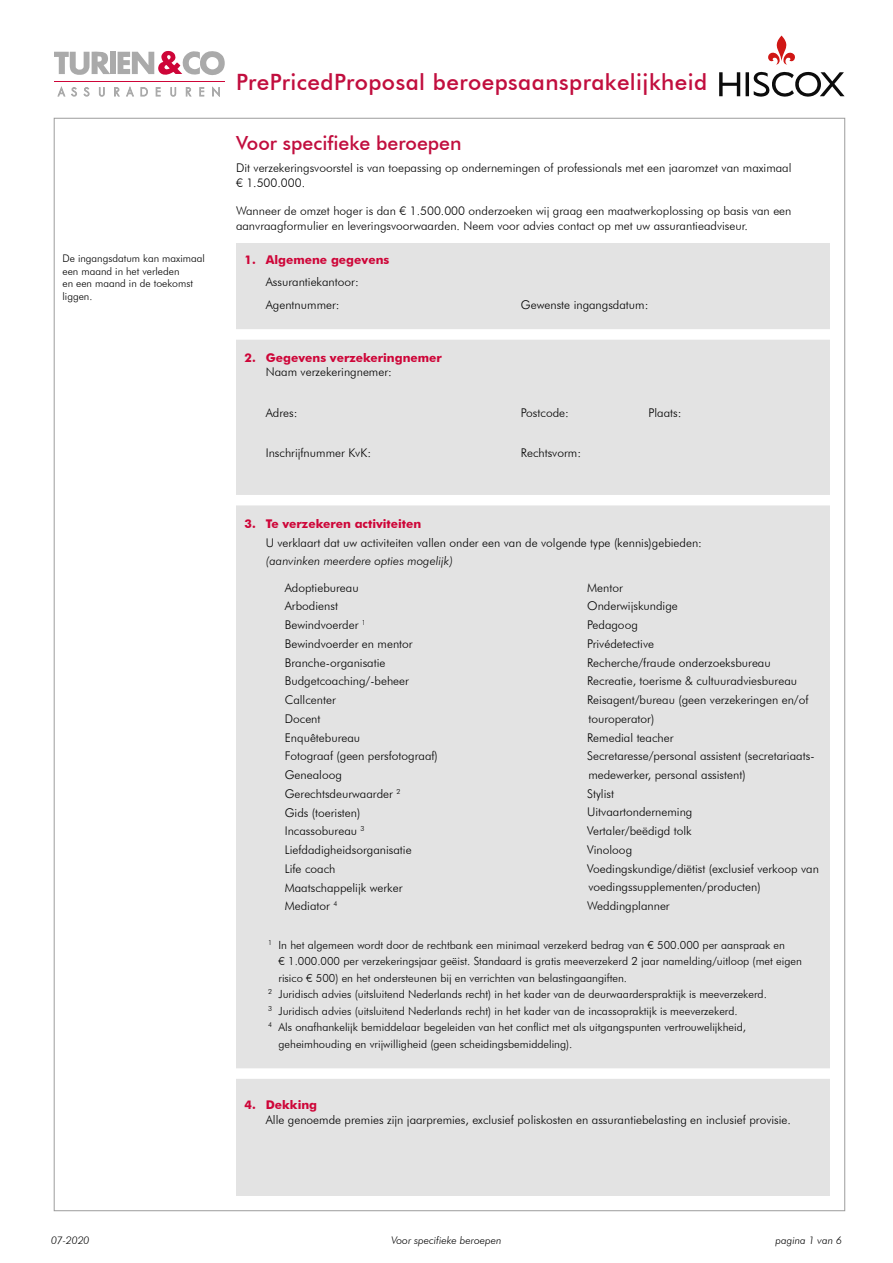
<style>
.page{position:relative;width:893px;height:1263px;background:#fff}
.page>*{position:absolute;margin:0;border:0;box-sizing:border-box;transform-origin:0 0}
.t1{font:500 22.5px "Futura BT";letter-spacing:.02em;color:#c10e3e}
.t2{font:500 19.5px "Futura BT";color:#c10e3e}
.t3{font:300 12px/18.8px "Futura BT";color:#000}
.t4{font:700 12px "Futura BT";color:#ce0538}
.t5{font:italic 300 12px "Futura BT";color:#000}
.t6{font:300 11.25px "Futura BT";color:#000}
.t7{font:300 10.5px/12.6px "Futura BT";color:#000}
.t8{font:italic 300 10.5px "Futura BT";color:#000}
</style>
<div class="page">
<div style="left:236px;top:244px;width:594px;height:952px;background:#e3e3e3"></div>
<div style="left:110px;top:52px;width:5px;height:22px;background:#aaa"></div>
<svg style="left:118px;top:51px;width:107px;height:24px"></svg>
<svg style="left:54px;top:51px;width:56px;height:24px"></svg>
<svg style="left:58px;top:87px;width:7px;height:9px"></svg>
<svg style="left:71px;top:87px;width:6px;height:9px"></svg>
<svg style="left:84px;top:87px;width:5px;height:9px"></svg>
<svg style="left:99px;top:87px;width:6px;height:10px"></svg>
<svg style="left:114px;top:87px;width:6px;height:9px"></svg>
<svg style="left:126px;top:87px;width:8px;height:9px"></svg>
<svg style="left:141px;top:87px;width:7px;height:9px"></svg>
<svg style="left:156px;top:87px;width:4px;height:9px"></svg>
<svg style="left:170px;top:87px;width:6px;height:10px"></svg>
<svg style="left:186px;top:87px;width:5px;height:9px"></svg>
<svg style="left:199px;top:87px;width:5px;height:9px"></svg>
<svg style="left:212px;top:87px;width:8px;height:10px"></svg>
<hr style="left:54px;top:81px;width:171px;height:1px;background:#ce0538">
<svg style="left:719px;top:72px;width:21px;height:24px"></svg>
<svg style="left:746px;top:72px;width:98px;height:25px"></svg>
<svg style="left:768px;top:36px;width:27px;height:29px"></svg>
<div style="left:232px;top:329px;width:607px;height:11px;background:#fff"></div>
<div style="left:232px;top:495px;width:607px;height:10px;background:#fff"></div>
<div style="left:232px;top:1068px;width:607px;height:11px;background:#fff"></div>
<h1 class="t1" style="left:236px;top:68px;width:473px">PrePricedProposal beroepsaansprakelijkheid</h1>
<p class="t7" style="left:63px;top:252px;width:144px">De ingangsdatum kan maximaal een maand in het verleden<br>en een maand in de toekomst liggen.</p>
<h2 class="t2" style="left:236px;top:131px;width:227px">Voor specifieke beroepen</h2>
<p class="t3" style="left:236px;top:161px;width:557px;line-height:14.4px">Dit verzekeringsvoorstel is van toepassing op ondernemingen of professionals met een jaaromzet van maximaal € 1.500.000.</p>
<p class="t3" style="left:236px;top:204px;width:557px;line-height:14.4px">Wanneer de omzet hoger is dan € 1.500.000 onderzoeken wij graag een maatwerkoplossing op basis van een aanvraagformulier en leveringsvoorwaarden. Neem voor advies contact op met uw assurantieadviseur.</p>
<p class="t4" style="left:244px;top:252px;width:146px">1. Algemene gegevens</p>
<p class="t3" style="left:266px;top:271px;width:94px;line-height:22.5px">Assurantiekantoor:<br>Agentnummer:</p>
<p class="t3" style="left:521px;top:295px;width:129px">Gewenste ingangsdatum:</p>
<p class="t4" style="left:244px;top:350px;width:199px">2. Gegevens verzekeringnemer</p>
<p class="t3" style="left:266px;top:362px;width:128px">Naam verzekeringnemer:</p>
<p class="t3" style="left:266px;top:403px;width:33px">Adres:</p>
<p class="t3" style="left:521px;top:403px;width:49px">Postcode:</p>
<p class="t3" style="left:648px;top:403px;width:35px">Plaats:</p>
<p class="t3" style="left:266px;top:444px;width:107px">Inschrijfnummer KvK:</p>
<p class="t3" style="left:521px;top:444px;width:62px">Rechtsvorm:</p>
<p class="t4" style="left:244px;top:516px;width:178px">3. Te verzekeren activiteiten</p>
<p class="t3" style="left:266px;top:533px;width:438px">U verklaart dat uw activiteiten vallen onder een van de volgende type (kennis)gebieden:</p>
<p class="t5" style="left:266px;top:554px;width:189px">(aanvinken meerdere opties mogelijk)</p>
<p class="t3" style="left:285px;top:578px;width:155px">Adoptiebureau<br>Arbodienst<br>Bewindvoerder <sup>1<br></sup>Bewindvoerder en mentor<br>Branche-organisatie<br>Budgetcoaching/-beheer<br>Callcenter<br>Docent<br>Enquêtebureau<br>Fotograaf (geen persfotograaf)<br>Genealoog<br>Gerechtsdeurwaarder <sup>2<br></sup>Gids (toeristen)<br>Incassobureau <sup>3<br></sup>Liefdadigheidsorganisatie<br>Life coach<br>Maatschappelijk werker<br>Mediator <sup>4</sup></p>
<p class="t3" style="left:587px;top:578px;width:233px">Mentor<br>Onderwijskundige<br>Pedagoog<br>Privédetective<br>Recherche/fraude onderzoeksbureau<br>Recreatie, toerisme &amp; cultuuradviesbureau<br>Reisagent/bureau (geen verzekeringen en/of touroperator)<br>Remedial teacher<br>Secretaresse/personal assistent (secretariaats&shy;medewerker, personal assistent)<br>Stylist<br>Uitvaartonderneming<br>Vertaler/beëdigd tolk<br>Vinoloog<br>Voedingskundige/diëtist (exclusief verkoop van voedingssupplementen/producten)<br>Weddingplanner</p>
<p class="t6" style="left:268px;top:938px;width:518px"><sup>1</sup> In het algemeen wordt door de rechtbank een minimaal verzekerd bedrag van € 500.000 per aanspraak en</p>
<p class="t6" style="left:279px;top:954px;width:525px">€ 1.000.000 per verzekeringsjaar geëist. Standaard is gratis meeverzekerd 2 jaar namelding/uitloop (met eigen</p>
<p class="t6" style="left:279px;top:971px;width:350px">risico € 500) en het ondersteunen bij en verrichten van belastingaangiften.</p>
<p class="t6" style="left:268px;top:987px;width:500px"><sup>2</sup> Juridisch advies (uitsluitend Nederlands recht) in het kader van de deurwaarderspraktijk is meeverzekerd.</p>
<p class="t6" style="left:268px;top:1004px;width:471px"><sup>3</sup> Juridisch advies (uitsluitend Nederlands recht) in het kader van de incassopraktijk is meeverzekerd.</p>
<p class="t6" style="left:268px;top:1020px;width:479px"><sup>4</sup> Als onafhankelijk bemiddelaar begeleiden van het conflict met als uitgangspunten vertrouwelijkheid,</p>
<p class="t6" style="left:279px;top:1037px;width:295px">geheimhouding en vrijwilligheid (geen scheidingsbemiddeling).</p>
<p class="t4" style="left:244px;top:1097px;width:74px">4. Dekking</p>
<p class="t3" style="left:266px;top:1110px;width:527px">Alle genoemde premies zijn jaarpremies, exclusief poliskosten en assurantiebelasting en inclusief provisie.</p>
<p class="t8" style="left:51px;top:1234px;width:40px">07-2020</p>
<p class="t8" style="left:391px;top:1234px;width:112px">Voor specifieke beroepen</p>
<p class="t8" style="left:775px;top:1234px;width:68px">pagina 1 van 6</p>
</div>
